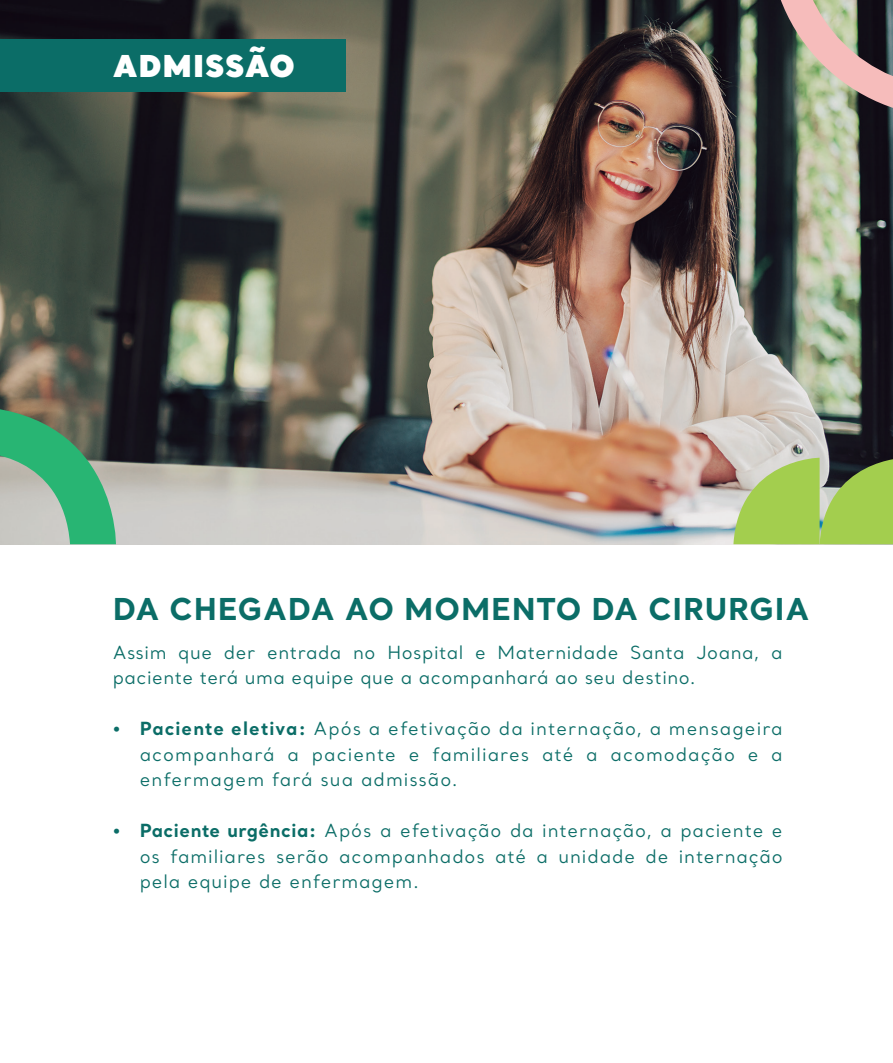
<style>
.page{position:relative;width:893px;height:1063px;background:#fff}
.page>*{position:absolute;margin:0;border:0;box-sizing:border-box;transform-origin:0 0}
.t1{font:700 30px "Santral";letter-spacing:.03em;color:#0b6d67}
.t2{font:900 30px "Santral";letter-spacing:.03em;color:#fff}
.t3{font:18px/25.5px "Santral";letter-spacing:.03em;color:#0b6d67;text-align:justify}
.s1{font-weight:700}
</style>
<div class="page">
<img style="left:0;top:0;width:893px;height:544px">
<div style="left:0;top:39px;width:345px;height:53px;background:#0b6d67"></div>
<svg style="left:769px;top:0;width:124px;height:117px;background:#887f76"></svg>
<svg style="left:0;top:407px;width:117px;height:137px;background:#67a583"></svg>
<svg style="left:733px;top:458px;width:160px;height:86px;background:#a0c15f"></svg>
<h1 class="t2" style="left:113px;top:43px;width:184px">ADMISSÃO</h1>
<h1 class="t1" style="left:113px;top:588px;width:698px">DA CHEGADA AO MOMENTO DA CIRURGIA</h1>
<p class="t3" style="left:113px;top:639px;width:671px">Assim que der entrada no Hospital e Maternidade Santa Joana, a paciente terá uma equipe que a acompanhará ao seu destino.</p>
<p class="t3" style="left:140px;top:716px;width:644px;text-indent:-27px"><span class="s1">• Paciente eletiva:</span> Após a efetivação da internação, a mensageira acompanhará a paciente e familiares até a acomodação e a enfermagem fará sua admissão.</p>
<p class="t3" style="left:140px;top:818px;width:644px;text-indent:-27px"><span class="s1">• Paciente urgência:</span> Após a efetivação da internação, a paciente e os familiares serão acompanhados até a unidade de internação pela equipe de enfermagem.</p>
</div>
